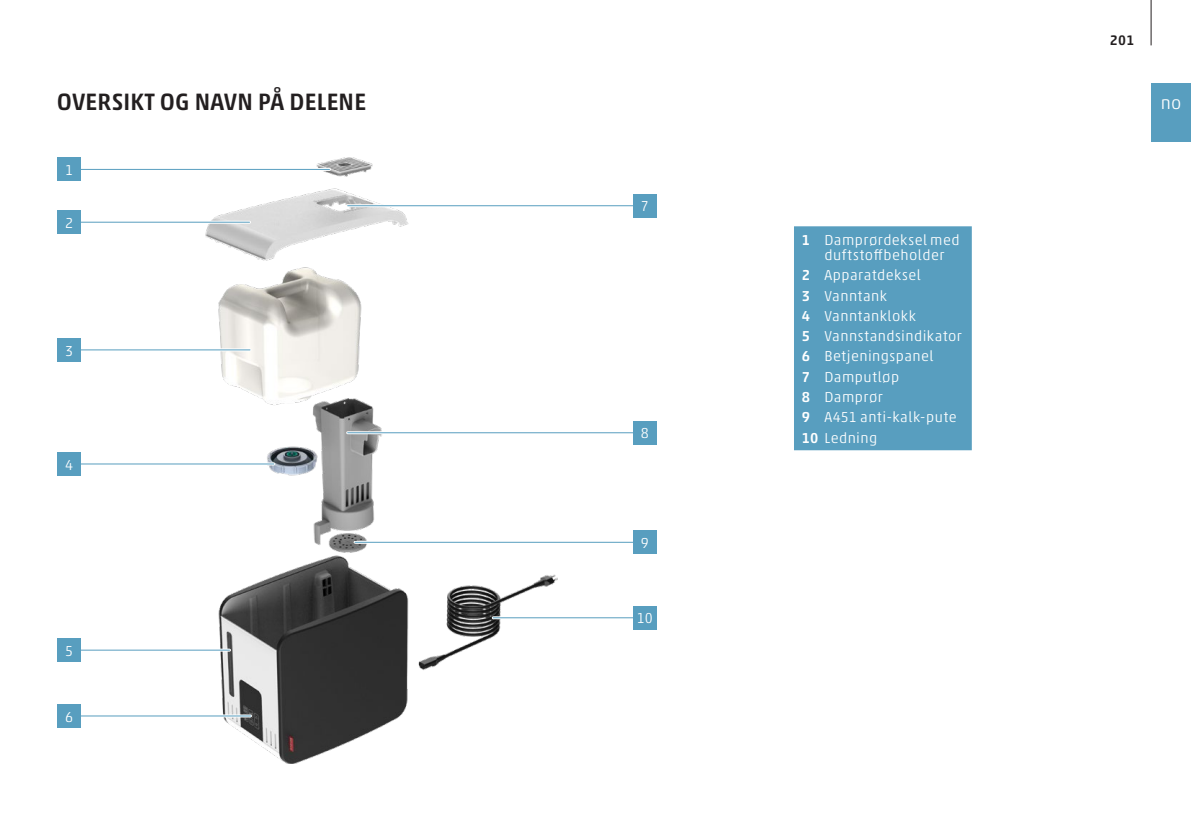
<style>
.page{position:relative;width:1191px;height:840px;background:#fff}
.page>*{position:absolute;margin:0;border:0;box-sizing:border-box;transform-origin:0 0}
.Seitentitel{font:500 24px "Akko W1 G";letter-spacing:.01em;color:#231f20}
.t1{font:300 18px "Akko W1 G";color:#fff}
.Legende_Explosion{font:300 14.6px/14.6px "Akko W1 G";letter-spacing:.03em;color:#fff;text-align:center}
.Zahl_für_Bilder{font:300 14.6px "Akko W1 G";color:#fff}
.t2{font:500 14px "Akko W1 G";color:#231f20}
.s1{font-weight:500}
</style>
<div class="page">
<img style="left:205px;top:158px;width:353px;height:605px">
<hr style="left:77px;top:168px;width:252px;height:3px;background:#fff">
<hr style="left:348px;top:431px;width:291px;height:3px;background:#fff">
<hr style="left:348px;top:204px;width:291px;height:3px;background:#fff">
<hr style="left:355px;top:540px;width:284px;height:3px;background:#fff">
<hr style="left:493px;top:616px;width:146px;height:3px;background:#fff">
<hr style="left:77px;top:220px;width:172px;height:3px;background:#fff">
<hr style="left:77px;top:348px;width:173px;height:3px;background:#fff">
<hr style="left:77px;top:462px;width:197px;height:3px;background:#fff">
<hr style="left:77px;top:648px;width:152px;height:3px;background:#fff">
<hr style="left:77px;top:714px;width:173px;height:3px;background:#fff">
<div style="left:57px;top:158px;width:24px;height:23px;background:#589ebf"></div>
<div style="left:633px;top:421px;width:24px;height:23px;background:#589ebf"></div>
<div style="left:633px;top:194px;width:24px;height:23px;background:#589ebf"></div>
<div style="left:633px;top:530px;width:24px;height:23px;background:#589ebf"></div>
<div style="left:633px;top:605px;width:24px;height:24px;background:#589ebf"></div>
<div style="left:57px;top:210px;width:24px;height:24px;background:#589ebf"></div>
<div style="left:57px;top:338px;width:24px;height:23px;background:#589ebf"></div>
<div style="left:57px;top:452px;width:24px;height:23px;background:#589ebf"></div>
<div style="left:57px;top:638px;width:24px;height:23px;background:#589ebf"></div>
<div style="left:57px;top:704px;width:24px;height:23px;background:#589ebf"></div>
<hr style="left:77px;top:169px;width:252px;height:1px;background:#589ebf">
<hr style="left:348px;top:432px;width:291px;height:1px;background:#589ebf">
<hr style="left:348px;top:205px;width:291px;height:1px;background:#589ebf">
<hr style="left:355px;top:541px;width:284px;height:1px;background:#589ebf">
<hr style="left:493px;top:617px;width:146px;height:1px;background:#589ebf">
<hr style="left:77px;top:221px;width:172px;height:1px;background:#589ebf">
<hr style="left:77px;top:349px;width:173px;height:1px;background:#589ebf">
<hr style="left:77px;top:463px;width:197px;height:1px;background:#589ebf">
<hr style="left:77px;top:649px;width:152px;height:1px;background:#589ebf">
<hr style="left:77px;top:715px;width:173px;height:1px;background:#589ebf">
<hr style="left:1150px;top:0;width:1px;height:45px;background:#231f20">
<div style="left:1151px;top:83px;width:40px;height:59px;background:#589ebf"></div>
<div style="left:795px;top:227px;width:175px;height:222px;background:#589ebf"></div>
<div style="left:794px;top:226px;width:177px;height:224px;border:2px solid #589ebf"></div>
<p class="Seitentitel" style="left:57px;top:84px;width:311px">OVERSIKT OG NAVN PÅ DELENE</p>
<p class="Zahl_für_Bilder" style="left:65px;top:159px;width:10px">1</p>
<p class="Zahl_für_Bilder" style="left:65px;top:212px;width:10px">2</p>
<p class="Zahl_für_Bilder" style="left:65px;top:340px;width:10px">3</p>
<p class="Zahl_für_Bilder" style="left:65px;top:454px;width:10px">4</p>
<p class="Zahl_für_Bilder" style="left:65px;top:640px;width:10px">5</p>
<p class="Zahl_für_Bilder" style="left:65px;top:705px;width:10px">6</p>
<p class="Zahl_für_Bilder" style="left:641px;top:196px;width:10px">7</p>
<p class="Zahl_für_Bilder" style="left:641px;top:423px;width:10px">8</p>
<p class="Zahl_für_Bilder" style="left:641px;top:532px;width:10px">9</p>
<p class="Zahl_für_Bilder" style="left:637px;top:607px;width:18px">10</p>
<p class="Legende_Explosion" style="left:801px;top:232px;width:159px"><span class="s1">1</span> Damprørdeksel med duftstoffbeholder</p>
<p class="Legende_Explosion" style="left:801px;top:267px;width:121px"><span class="s1">2</span> Apparatdeksel</p>
<p class="Legende_Explosion" style="left:801px;top:287px;width:87px"><span class="s1">3</span> Vanntank</p>
<p class="Legende_Explosion" style="left:801px;top:307px;width:116px"><span class="s1">4</span> Vanntanklokk</p>
<p class="Legende_Explosion" style="left:801px;top:327px;width:162px"><span class="s1">5</span> Vannstandsindikator</p>
<p class="Legende_Explosion" style="left:801px;top:348px;width:133px"><span class="s1">6</span> Betjeningspanel</p>
<p class="Legende_Explosion" style="left:801px;top:368px;width:99px"><span class="s1">7</span> Damputløp</p>
<p class="Legende_Explosion" style="left:801px;top:388px;width:83px"><span class="s1">8</span> Damprør</p>
<p class="Legende_Explosion" style="left:801px;top:409px;width:156px"><span class="s1">9</span> A451 anti-kalk-pute</p>
<p class="Legende_Explosion" style="left:801px;top:429px;width:77px"><span class="s1">10</span> Ledning</p>
<p class="t2" style="left:1109px;top:30px;width:26px">201</p>
<p class="t1" style="left:1160px;top:89px;width:22px">no</p>
</div>
